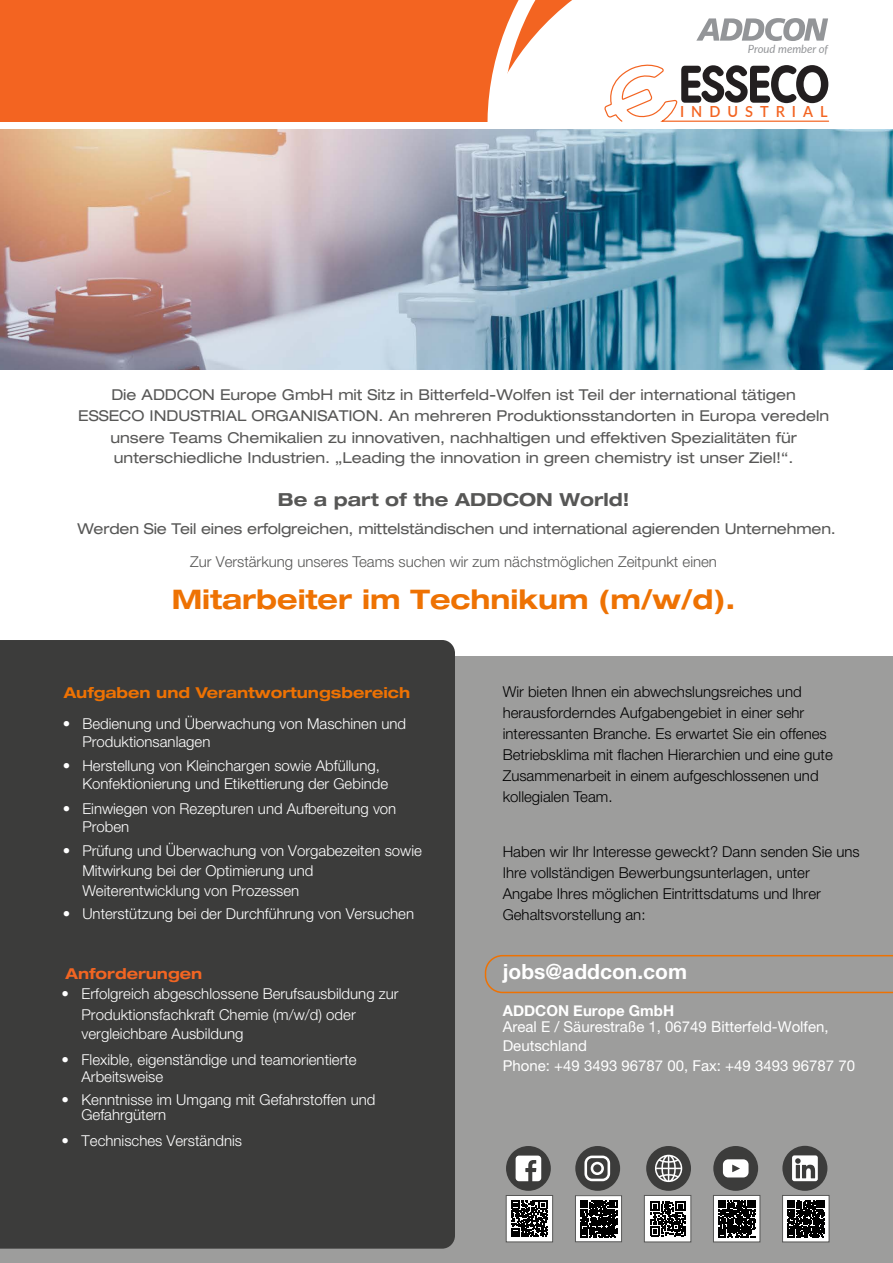
<style>
.page{position:relative;width:893px;height:1263px;background:#fff}
.page>*{position:absolute;margin:0;border:0;box-sizing:border-box;transform-origin:0 0}
.t1{font:700 expanded 27px "Helvetica Neue LT Std";color:#ee7203}
.t2{font:700 21px "Helvetica Neue LT Std";color:#fff}
.t3{font:700 expanded 18px "Helvetica Neue LT Std";color:#575756}
.t4{font:600 15.3px "Lato";letter-spacing:.48em;color:#f36421;scale:.95 1}
.t5{font:300 15px/18px "Helvetica Neue LT Std";color:#fff}
.t6{font:expanded 15px/21.5px "Helvetica Neue LT Std";color:#575756;text-align:center}
.t7{font:300 15px/21px "Helvetica Neue LT Std";color:#000}
.t8{font:15px/19.2px "Helvetica Neue LT Std";color:#fff}
.t9{font:300 15px "Helvetica Neue LT Std";color:#575756}
.t10{font:700 expanded 15px "Helvetica Neue LT Std";color:#ee7203}
.t11{font:700 15px "Helvetica Neue";color:#fff}
.t12{font:700 expanded 15px "Helvetica Neue LT Std";color:#f26522}
.t13{font:italic 11.25px "Lato";color:#939598}
</style>
<div class="page">
<div style="left:0;top:656px;width:893px;height:607px;background:#9d9d9c"></div>
<div style="left:0;top:640px;width:455px;height:608px;background:#3c3c3b"></div>
<svg style="left:485px;top:955px;width:408px;height:39px"></svg>
<svg style="left:646px;top:1146px;width:45px;height:45px"></svg>
<div style="left:644px;top:1195px;width:47px;height:47px;background:#fff"></div>
<svg style="left:650px;top:1201px;width:35px;height:35px"></svg>
<div style="left:644px;top:1195px;width:47px;height:47px;border:1px solid #575756"></div>
<svg style="left:782px;top:1146px;width:45px;height:45px"></svg>
<div style="left:782px;top:1195px;width:47px;height:47px;background:#fff"></div>
<svg style="left:787px;top:1200px;width:37px;height:37px"></svg>
<div style="left:782px;top:1195px;width:47px;height:47px;border:1px solid #575756"></div>
<svg style="left:713px;top:1146px;width:45px;height:45px"></svg>
<div style="left:713px;top:1195px;width:47px;height:47px;background:#fff"></div>
<svg style="left:718px;top:1200px;width:37px;height:37px"></svg>
<div style="left:713px;top:1195px;width:47px;height:47px;border:1px solid #575756"></div>
<svg style="left:575px;top:1146px;width:45px;height:45px"></svg>
<div style="left:575px;top:1195px;width:47px;height:47px;background:#fff"></div>
<svg style="left:580px;top:1200px;width:37px;height:37px"></svg>
<div style="left:575px;top:1195px;width:47px;height:47px;border:1px solid #575756"></div>
<svg style="left:506px;top:1146px;width:45px;height:45px"></svg>
<div style="left:506px;top:1195px;width:47px;height:47px;background:#fff"></div>
<svg style="left:511px;top:1200px;width:37px;height:37px"></svg>
<div style="left:506px;top:1195px;width:47px;height:47px;border:1px solid #575756"></div>
<div style="left:0;top:0;width:893px;height:122px;background:#f36421"></div>
<svg style="left:487px;top:0;width:406px;height:122px;background:#fef2ed"></svg>
<svg style="left:603px;top:61px;width:227px;height:61px;background:#cdc6c3"></svg>
<svg style="left:696px;top:18px;width:132px;height:23px;background:#c2c3c5"></svg>
<img style="left:0;top:130px;width:893px;height:239px">
<p class="t13" style="left:748px;top:41px;width:82px">Proud member of</p>
<p class="t4" style="left:680px;top:101px;width:157px">INDUSTRIAL</p>
<p class="t6" style="left:78px;top:384px;width:752px">Die ADDCON Europe GmbH mit Sitz in Bitterfeld-Wolfen ist Teil der international tätigen<br>ESSECO INDUSTRIAL ORGANISATION. An mehreren Produktionsstandorten in Europa veredeln unsere Teams Chemikalien zu innovativen, nachhaltigen und effektiven Spezialitäten für</p>
<p class="t6" style="left:114px;top:447px;width:681px">unterschiedliche Industrien. „Leading the innovation in green chemistry ist unser Ziel!“.</p>
<p class="t3" style="left:278px;top:488px;width:353px">Be a part of the ADDCON World!</p>
<p class="t6" style="left:77px;top:517px;width:760px">Werden Sie Teil eines erfolgreichen, mittelständischen und international agierenden Unternehmen.</p>
<p class="t9" style="left:190px;top:552px;width:528px">Zur Verstärkung unseres Teams suchen wir zum nächstmöglichen Zeitpunkt einen</p>
<h1 class="t1" style="left:172px;top:582px;width:565px">Mitarbeiter im Technikum (m/w/d).</h1>
<p class="t10" style="left:64px;top:683px;width:348px">Aufgaben und Verantwortungsbereich</p>
<p class="t5" style="left:82px;top:714px;width:325px;text-indent:-20px">• Bedienung und Überwachung von Maschinen und<br>Produktionsanlagen</p>
<p class="t5" style="left:82px;top:756px;width:307px;text-indent:-20px">• Herstellung von Kleinchargen sowie Abfüllung,<br>Konfektionierung und Etikettierung der Gebinde</p>
<p class="t5" style="left:82px;top:799px;width:315px;text-indent:-20px">• Einwiegen von Rezepturen und Aufbereitung von<br>Proben</p>
<p class="t5" style="left:82px;top:841px;width:341px;line-height:19.6px;text-indent:-20px">• Prüfung und Überwachung von Vorgabezeiten sowie<br>Mitwirkung bei der Optimierung und<br>Weiterentwicklung von Prozessen</p>
<p class="t5" style="left:63px;top:904px;width:353px">• Unterstützung bei der Durchführung von Versuchen</p>
<p class="t12" style="left:66px;top:964px;width:138px">Anforderungen</p>
<p class="t5" style="left:82px;top:982px;width:319px;line-height:21.9px;text-indent:-20px">• Erfolgreich abgeschlossene Berufsausbildung zur<br>Produktionsfachkraft Chemie (m/w/d) oder</p>
<p class="t5" style="left:82px;top:1024px;width:163px">vergleichbare Ausbildung</p>
<p class="t5" style="left:82px;top:1051px;width:277px;line-height:17px;text-indent:-20px">• Flexible, eigenständige und teamorientierte<br>Arbeitsweise</p>
<p class="t5" style="left:82px;top:1092px;width:295px;line-height:14.5px;text-indent:-20px">• Kenntnisse im Umgang mit Gefahrstoffen und<br>Gefahrgütern</p>
<p class="t5" style="left:62px;top:1131px;width:182px">• Technisches Verständnis</p>
<p class="t7" style="left:503px;top:681px;width:332px">Wir bieten Ihnen ein abwechslungsreiches und herausforderndes Aufgabengebiet in einer sehr interessanten Branche. Es erwartet Sie ein offenes Betriebsklima mit flachen Hierarchien und eine gute Zusammenarbeit in einem aufgeschlossenen und kollegialen Team.</p>
<p class="t7" style="left:503px;top:840px;width:359px">Haben wir Ihr Interesse geweckt? Dann senden Sie uns Ihre vollständigen Bewerbungsunterlagen, unter Angabe Ihres möglichen Eintrittsdatums und Ihrer Gehaltsvorstellung an:</p>
<h2 class="t2" style="left:503px;top:959px;width:186px">jobs@addcon.com</h2>
<p class="t11" style="left:503px;top:998px;width:173px">ADDCON Europe GmbH</p>
<p class="t8" style="left:503px;top:1017px;width:354px">Areal E / Säurestraße 1, 06749 Bitterfeld-Wolfen,<br>Deutschland<br>Phone: +49 3493 96787 00, Fax: +49 3493 96787 70</p>
</div>
